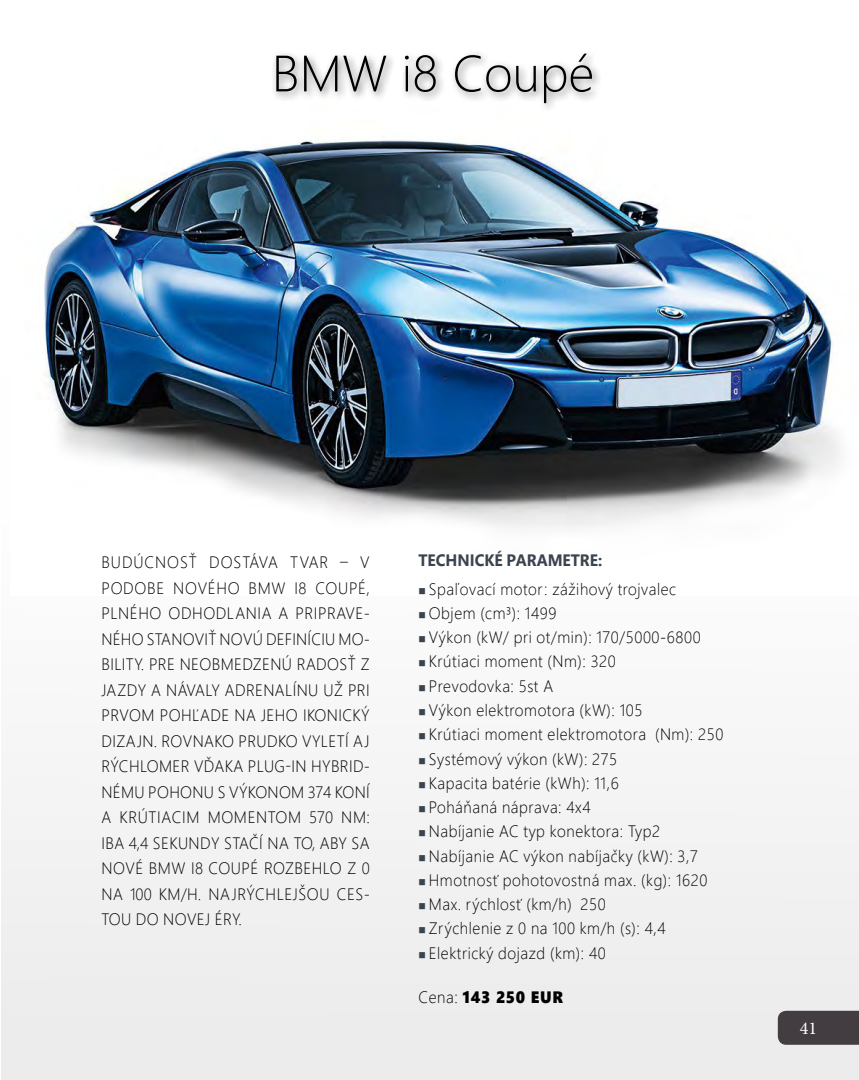
<style>
.page{position:relative;width:859px;height:1080px;background:#fff}
.page>*{position:absolute;margin:0;border:0;box-sizing:border-box;transform-origin:0 0}
.t1{font:300 51px "Segoe UI";color:#000}
.t2{font:18px "Minion Pro";color:#fff}
.t3{font:300 16.5px "Segoe Pro Display";letter-spacing:.04em;color:#000;scale:.95 1}
.t4{font:300 16.5px/25.5px "Segoe UI";letter-spacing:.03em;color:#000;text-align:justify;scale:.95 1}
.t5{font:700 16.5px "Segoe Pro Display";color:#3a444f;scale:.95 1}
.t6{font:16.5px "Segoe UI Black";letter-spacing:.04em;color:#000;scale:.95 1}
.s1{color:#3a444f}
.s2{font-family:"Segoe Pro Display";font-weight:300}
</style>
<div class="page">
<div style="left:1px;top:371px;width:858px;height:709px;background:#f3f3f3"></div>
<img style="left:11px;top:138px;width:848px;height:458px">
<div style="left:778px;top:1011px;width:81px;height:34px;background:#433d42"></div>
<div style="left:271px;top:49px;width:332px;height:65px;background:#000;opacity:.55"></div>
<h1 class="t1" style="left:272px;top:25px;width:324px">BMW i8 Coupé</h1>
<p class="t4" style="left:101px;top:548px;width:284px">BUDÚCNOSŤ DOSTÁVA TVAR – V PODOBE NOVÉHO BMW I8 COUPÉ, PLNÉHO ODHODLANIA A PRIPRAVE-NÉHO STANOVIŤ NOVÚ DEFINÍCIU MO-BILITY. PRE NEOBMEDZENÚ RADOSŤ Z JAZDY A NÁVALY ADRENALÍNU UŽ PRI PRVOM POHĽADE NA JEHO IKONICKÝ DIZAJN. ROVNAKO PRUDKO VYLETÍ AJ RÝCHLOMER VĎAKA PLUG-IN HYBRID-NÉMU POHONU S VÝKONOM 374 KONÍ A KRÚTIACIM MOMENTOM 570 NM:<br>IBA 4,4 SEKUNDY STAČÍ NA TO, ABY SA NOVÉ BMW I8 COUPÉ ROZBEHLO Z 0<br>NA 100 KM/H. NAJRÝCHLEJŠOU CES-TOU DO NOVEJ ÉRY.</p>
<p class="t5" style="left:418px;top:549px;width:195px">TECHNICKÉ PARAMETRE:</p>
<p class="t3" style="left:418px;top:578px;width:273px"><span class="s1">■</span> Spaľovací motor: zážihový trojvalec</p>
<p class="t3" style="left:418px;top:602px;width:147px"><span class="s1">■</span> Objem (cm³): 1499</p>
<p class="t3" style="left:418px;top:626px;width:299px"><span class="s1">■</span> Výkon (kW/ pri ot/min): 170/5000-6800</p>
<p class="t3" style="left:418px;top:650px;width:209px"><span class="s1">■</span> Krútiaci moment (Nm): 320</p>
<p class="t3" style="left:418px;top:675px;width:143px"><span class="s1">■</span> Prevodovka: 5st A</p>
<p class="t3" style="left:418px;top:699px;width:237px"><span class="s1">■</span> Výkon elektromotora (kW): 105</p>
<p class="t3" style="left:418px;top:723px;width:322px"><span class="s1">■</span> Krútiaci moment elektromotora (Nm): 250</p>
<p class="t3" style="left:418px;top:747px;width:211px"><span class="s1">■</span> Systémový výkon (kW): 275</p>
<p class="t3" style="left:418px;top:772px;width:212px"><span class="s1">■</span> Kapacita batérie (kWh): 11,6</p>
<p class="t3" style="left:418px;top:796px;width:183px"><span class="s1">■</span> Poháňaná náprava: 4x4</p>
<p class="t3" style="left:418px;top:820px;width:256px"><span class="s1">■</span> Nabíjanie AC typ konektora: Typ2</p>
<p class="t3" style="left:418px;top:844px;width:296px"><span class="s1">■</span> Nabíjanie AC výkon nabíjačky (kW): 3,7</p>
<p class="t3" style="left:418px;top:869px;width:306px"><span class="s1">■</span> Hmotnosť pohotovostná max. (kg): 1620</p>
<p class="t3" style="left:418px;top:893px;width:199px"><span class="s1">■</span> Max. rýchlosť (km/h) 250</p>
<p class="t3" style="left:418px;top:917px;width:262px"><span class="s1">■</span> Zrýchlenie z 0 na 100 km/h (s): 4,4</p>
<p class="t3" style="left:418px;top:942px;width:199px"><span class="s1">■</span> Elektrický dojazd (km): 40</p>
<p class="t6" style="left:418px;top:985px;width:154px"><span class="s2">Cena:</span> 143 250 EUR</p>
<p class="t2" style="left:800px;top:1017px;width:19px">41</p>
</div>
